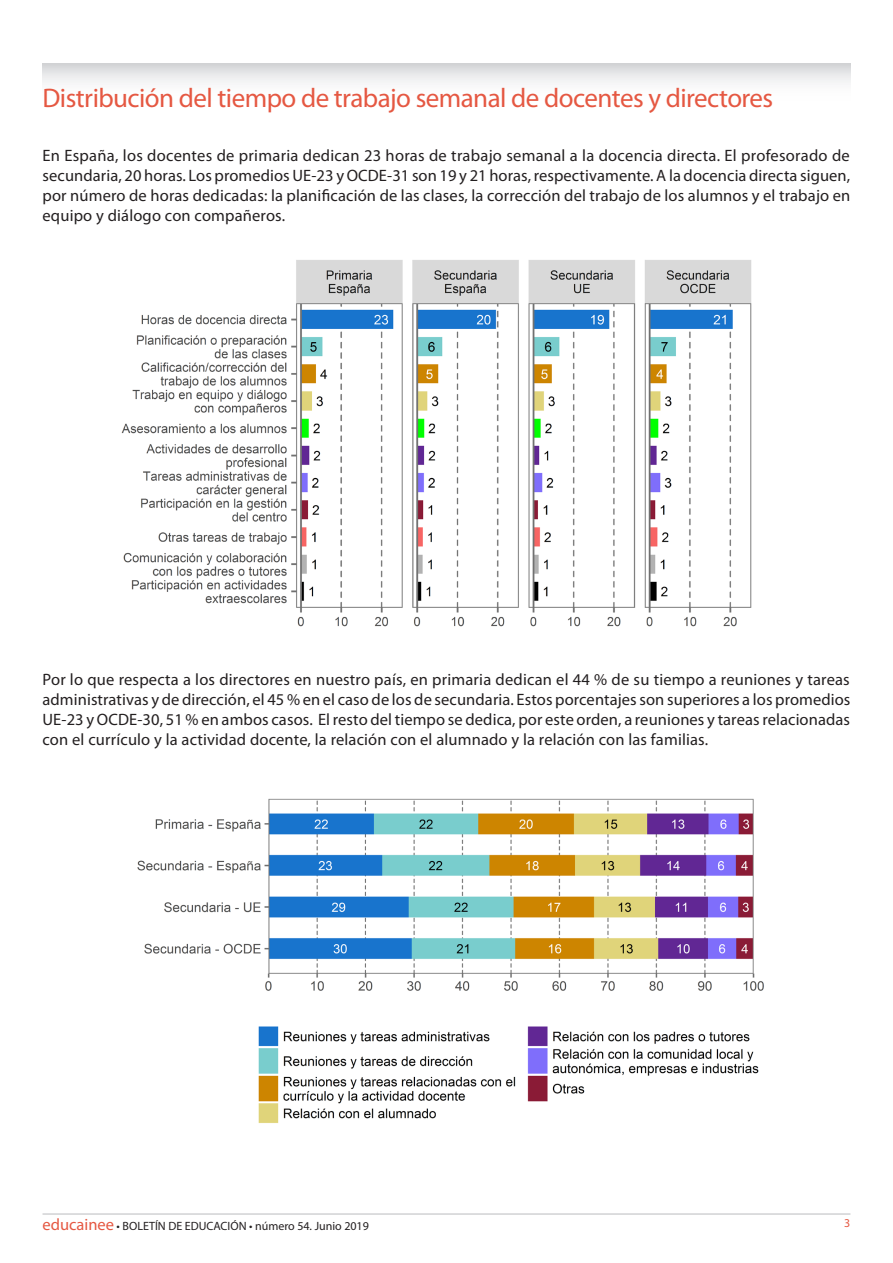
<style>
.page{position:relative;width:893px;height:1263px;background:#fff}
.page>*{position:absolute;margin:0;border:0;box-sizing:border-box;transform-origin:0 0}
.t1{font:27px "Myriad Pro";letter-spacing:-.02em;color:#e55842}
.t2{font:16.5px/19.8px "Myriad Pro";letter-spacing:.01em;color:#231f20;text-align:justify}
.t3{font:12px "Myriad Pro";color:#231f20}
.t4{font:12px "Myriad Pro";color:#e55842}
.s1{font-size:16.5px;color:#e55842}
</style>
<div class="page">
<hr style="left:43px;top:1213px;width:807px;height:2px;background:#d1d2d4">
<div style="left:43px;top:64px;width:807px;height:48px;background:linear-gradient(to bottom,#e0e1e3,#fff)"></div>
<img style="left:121px;top:260px;width:631px;height:367px">
<img style="left:137px;top:798px;width:627px;height:325px">
<p class="t1" style="left:43px;top:82px;width:732px">Distribución del tiempo de trabajo semanal de docentes y directores</p>
<p class="t2" style="left:43px;top:146px;width:809px">En España, los docentes de primaria dedican 23 horas de trabajo semanal a la docencia directa. El profesorado de secundaria, 20 horas. Los promedios UE-23 y OCDE-31 son 19 y 21 horas, respectivamente. A la docencia directa siguen, por número de horas dedicadas: la planificación de las clases, la corrección del trabajo de los alumnos y el trabajo en equipo y diálogo con compañeros.</p>
<p class="t2" style="left:43px;top:670px;width:809px">Por lo que respecta a los directores en nuestro país, en primaria dedican el 44 % de su tiempo a reuniones y tareas administrativas y de dirección, el 45 % en el caso de los de secundaria. Estos porcentajes son superiores a los promedios UE-23 y OCDE-30, 51 % en ambos casos. El resto del tiempo se dedica, por este orden, a reuniones y tareas relacionadas con el currículo y la actividad docente, la relación con el alumnado y la relación con las familias.</p>
<p class="t3" style="left:43px;top:1219px;width:328px"><span class="s1">educainee</span> • BOLETÍN DE EDUCACIÓN • número 54. Junio 2019</p>
<p class="t4" style="left:844px;top:1215px;width:8px">3</p>
</div>
